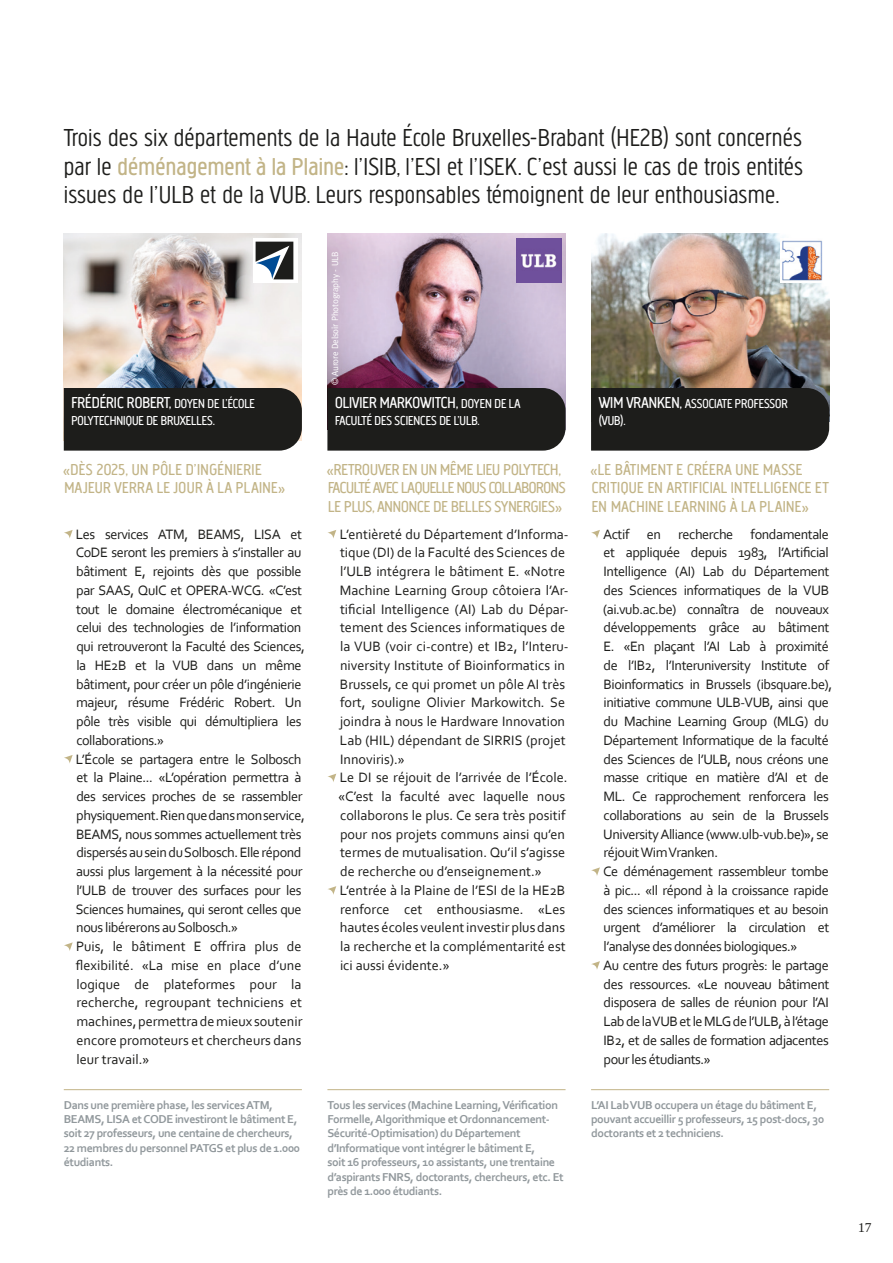
<style>
.page{position:relative;width:893px;height:1263px;background:#fff}
.page>*{position:absolute;margin:0;border:0;box-sizing:border-box;transform-origin:0 0}
.t1{font:300 25.5px/28.5px "Creighton Pro";letter-spacing:.01em;color:#1d1d1b;text-align:justify}
.intertitre_interview{font:16.5px/18.8px "Creighton Pro";letter-spacing:.025em;color:#c2b487}
.intertitre_interview-2{font:16.5px/18.8px "Creighton Pro";color:#c2b487}
.t2{font:16.5px "Creighton Pro";color:#fff}
.txt_Projets__2022{font:14.25px/18.8px "Corbel";letter-spacing:-.03em;color:#1d1d1b;text-align:justify}
.txt_Projets__2022-2{font:14.25px/18.8px "Corbel";color:#1d1d1b}
.t3{font:13.5px/16.5px "Creighton Pro";color:#fff}
.t4{font:13.5px "Liberation Serif";color:#1d1d1b}
.INFO_PRATIQUE{font:700 12px/14.4px "Corbel";letter-spacing:-.03em;color:#91989c}
.body{font:9px "Meta";letter-spacing:-.02em;color:#fff}
.s1{font-weight:400;color:#c2b487}
.s2{font-size:13.5px}
.s3{font-size:16.5px}
</style>
<div class="page">
<svg style="left:328px;top:530px;width:8px;height:8px"></svg>
<svg style="left:328px;top:774px;width:8px;height:8px"></svg>
<svg style="left:328px;top:886px;width:8px;height:9px"></svg>
<svg style="left:64px;top:530px;width:9px;height:8px"></svg>
<svg style="left:64px;top:755px;width:9px;height:8px"></svg>
<svg style="left:64px;top:942px;width:9px;height:9px"></svg>
<svg style="left:591px;top:530px;width:9px;height:8px"></svg>
<svg style="left:591px;top:867px;width:9px;height:9px"></svg>
<svg style="left:591px;top:961px;width:9px;height:9px"></svg>
<img style="left:64px;top:234px;width:238px;height:154px">
<img style="left:327px;top:234px;width:239px;height:154px">
<img style="left:591px;top:234px;width:238px;height:154px">
<div style="left:64px;top:388px;width:238px;height:63px;background:#1d1d1b"></div>
<div style="left:327px;top:388px;width:239px;height:63px;background:#1d1d1b"></div>
<div style="left:591px;top:388px;width:238px;height:63px;background:#1d1d1b"></div>
<svg style="left:253px;top:238px;width:45px;height:45px"></svg>
<svg style="left:256px;top:242px;width:37px;height:37px"></svg>
<img style="left:517px;top:238px;width:44px;height:45px">
<img style="left:780px;top:238px;width:45px;height:45px">
<hr style="left:327px;top:1089px;width:239px;height:1px;background:#c2b487">
<hr style="left:64px;top:1089px;width:238px;height:1px;background:#c2b487">
<hr style="left:591px;top:1089px;width:238px;height:1px;background:#c2b487">
<p class="t1" style="left:64px;top:123px;width:741px">Trois des six départements de la Haute École Bruxelles-Brabant (HE2B) sont concernés par le <span class="s1">déménagement à la Plaine</span>: l’ISIB, l’ESI et l’ISEK. C’est aussi le cas de trois entités issues de l’ULB et de la VUB. Leurs responsables témoignent de leur enthousiasme.</p>
<p class="t2" style="left:71px;top:393px;width:185px">FRÉDÉRIC ROBERT, <span class="s2">DOYEN DE L’ÉCOLE</span></p>
<p class="t3" style="left:71px;top:412px;width:145px">POLYTECHNIQUE DE BRUXELLES.</p>
<p class="intertitre_interview" style="left:63px;top:460px;width:223px">«DÈS 2025, UN PÔLE D’INGÉNIERIE<br>MAJEUR VERRA LE JOUR À LA PLAINE»</p>
<p class="txt_Projets__2022" style="left:76px;top:524px;width:231px;text-align:left">Les services ATM, BEAMS, LISA et CoDE seront les premiers à s’installer au bâtiment E, rejoints dès que possible par SAAS, QuIC et OPERA-WCG. «C’est tout le domaine électromécanique et celui des technologies de l’information qui retrouveront la Faculté des Sciences, la HE2B et la VUB dans un même bâtiment, pour créer un pôle d’ingénierie majeur, résume Frédéric Robert. Un pôle très visible qui démultipliera les collaborations.»</p>
<p class="txt_Projets__2022" style="left:76px;top:749px;width:231px;text-align:left">L’École se partagera entre le Solbosch et la Plaine... «L’opération permettra à des services proches de se rassembler physiquement. Rien que dans mon service, BEAMS, nous sommes actuellement très dispersés au sein du Solbosch. Elle répond aussi plus largement à la nécessité pour l’ULB de trouver des surfaces pour les Sciences humaines, qui seront celles que nous libérerons au Solbosch.»</p>
<p class="txt_Projets__2022" style="left:76px;top:937px;width:228px">Puis, le bâtiment E offrira plus de flexibilité. «La mise en place d’une logique de plateformes pour la recherche, regroupant techniciens et machines, permettra de mieux soutenir encore promoteurs et chercheurs dans leur travail.»</p>
<p class="body" style="left:330px;top:385px;width:135px;rotate:-90deg">© Aurore Delsoir Photography - ULB</p>
<p class="t2" style="left:335px;top:393px;width:187px">OLIVIER MARKOWITCH, <span class="s2">DOYEN DE LA</span></p>
<p class="t3" style="left:335px;top:412px;width:146px">FACULTÉ DES SCIENCES DE L’ULB.</p>
<p class="intertitre_interview-2" style="left:327px;top:460px;width:240px">«RETROUVER EN UN MÊME LIEU POLYTECH,<br>FACULTÉ AVEC LAQUELLE NOUS COLLABORONS<br>LE PLUS, ANNONCE DE BELLES SYNERGIES»</p>
<p class="txt_Projets__2022-2" style="left:340px;top:524px;width:231px">L’entièreté du Département d’Informa&shy;tique (DI) de la Faculté des Sciences de l’ULB intégrera le bâtiment E. «Notre Machine Learning Group côtoiera l’Ar&shy;tificial Intelligence (AI) Lab du Dépar&shy;tement des Sciences informatiques de la VUB (voir ci-contre) et IB2, l’Interu&shy;niversity Institute of Bioinformatics in Brussels, ce qui promet un pôle AI très fort, souligne Olivier Markowitch. Se joindra à nous le Hardware Innovation Lab (HIL) dépendant de SIRRIS (projet Innoviris).»</p>
<p class="txt_Projets__2022-2" style="left:338px;top:768px;width:231px">Le DI se réjouit de l’arrivée de l’École. «C’est la faculté avec laquelle nous collaborons le plus. Ce sera très positif pour nos projets communs ainsi qu’en termes de mutualisation. Qu’il s’agisse de recherche ou d’enseignement.»</p>
<p class="txt_Projets__2022" style="left:340px;top:880px;width:228px">L’entrée à la Plaine de l’ESI de la HE2B renforce cet enthousiasme. «Les hautes écoles veulent investir plus dans la recherche et la complémentarité est ici aussi évidente.»</p>
<p class="t3" style="left:599px;top:395px;width:191px"><span class="s3">WIM VRANKEN,</span> ASSOCIATE PROFESSOR (VUB).</p>
<p class="intertitre_interview" style="left:590px;top:460px;width:240px">«LE BÂTIMENT E CRÉERA UNE MASSE<br>CRITIQUE EN ARTIFICIAL INTELLIGENCE ET<br>EN MACHINE LEARNING À LA PLAINE»</p>
<p class="txt_Projets__2022" style="left:603px;top:524px;width:231px;text-align:left">Actif en recherche fondamentale et appliquée depuis 1983, l’Artificial Intelligence (AI) Lab du Département des Sciences informatiques de la VUB (ai.vub.ac.be) connaîtra de nouveaux développements grâce au bâtiment E. «En plaçant l’AI Lab à proximité de l’IB2, l’Interuniversity Institute of Bioinformatics in Brussels (ibsquare.be), initiative commune ULB-VUB, ainsi que du Machine Learning Group (MLG) du Département Informatique de la faculté des Sciences de l’ULB, nous créons une masse critique en matière d’AI et de ML. Ce rapprochement renforcera les collaborations au sein de la Brussels University Alliance (www.ulb-vub.be)», se réjouit Wim Vranken.</p>
<p class="txt_Projets__2022" style="left:603px;top:862px;width:228px">Ce déménagement rassembleur tombe à pic... «Il répond à la croissance rapide des sciences informatiques et au besoin urgent d’améliorer la circulation et l’analyse des données biologiques.»</p>
<p class="txt_Projets__2022" style="left:603px;top:955px;width:228px">Au centre des futurs progrès: le partage des ressources. «Le nouveau bâtiment disposera de salles de réunion pour l’AI Lab de la VUB et le MLG de l’ULB, à l’étage IB2, et de salles de formation adjacentes pour les étudiants.»</p>
<p class="INFO_PRATIQUE" style="left:327px;top:1097px;width:238px">Tous les services (Machine Learning, Vérification Formelle, Algorithmique et Ordonnancement-Sécurité-Optimisation) du Département d’Informatique vont intégrer le bâtiment E,<br>soit 16 professeurs, 10 assistants, une trentaine d’aspirants FNRS, doctorants, chercheurs, etc. Et près de 1.000 étudiants.</p>
<p class="INFO_PRATIQUE" style="left:64px;top:1097px;width:238px">Dans une première phase, les services ATM, BEAMS, LISA et CODE investiront le bâtiment E, soit 27 professeurs, une centaine de chercheurs, 22 membres du personnel PATGS et plus de 1.000 étudiants.</p>
<p class="INFO_PRATIQUE" style="left:591px;top:1097px;width:235px">L’AI Lab VUB occupera un étage du bâtiment E, pouvant accueillir 5 professeurs, 15 post-docs, 30 doctorants et 2 techniciens.</p>
<p class="t4" style="left:858px;top:1219px;width:15px">17</p>
</div>
